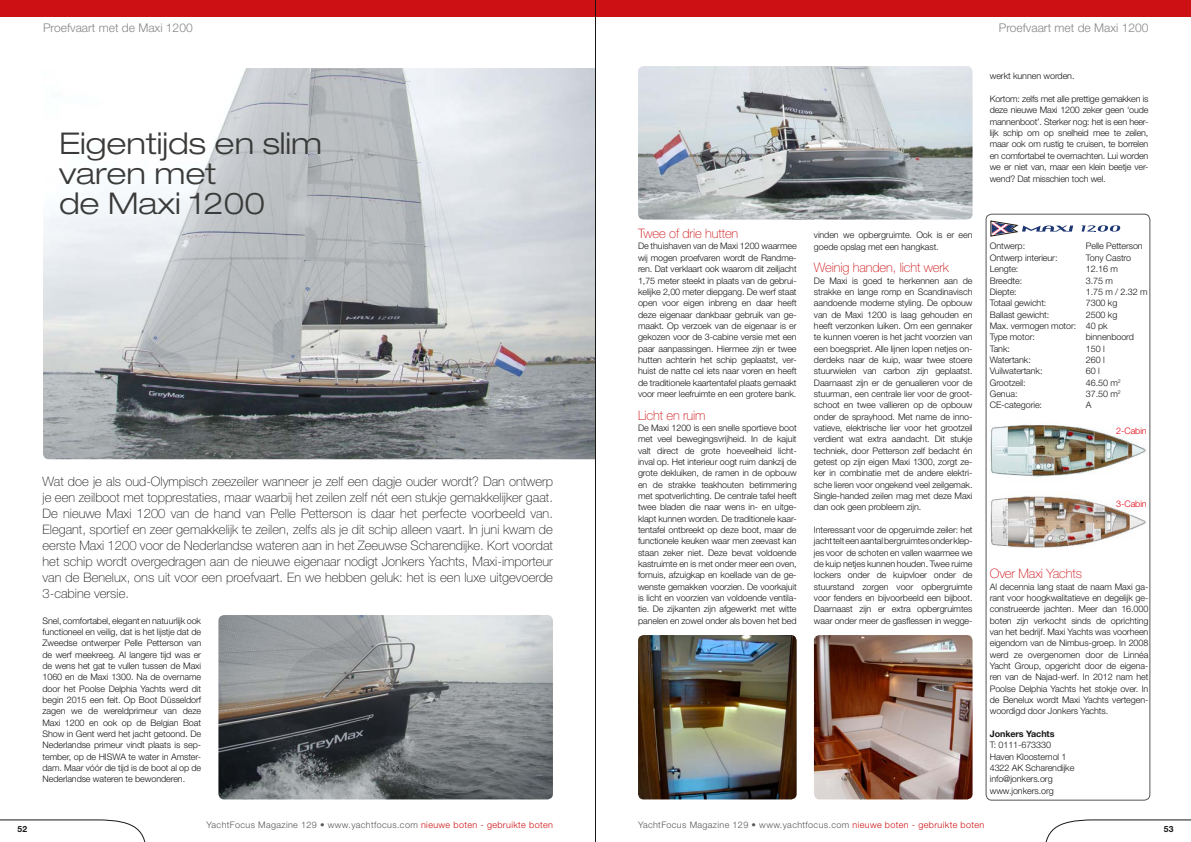
<style>
.page{position:relative;width:1191px;height:842px;background:#fff}
.page>*{position:absolute;margin:0;border:0;box-sizing:border-box;transform-origin:0 0}
.t1{font:300 expanded 30px/30px "Helvetica Neue";color:#3a3a39}
.t2{font:100 13px/16px "Helvetica Neue";color:#181716;text-align:justify}
.t3{font:100 13px "Helvetica Neue";letter-spacing:-.01em;color:#cd1013}
.t4{font:300 12px "Helvetica Neue";color:#868786}
.t5{font:300 9px/11.3px "Helvetica Neue";letter-spacing:-.01em;color:#181716;text-align:justify}
.t6{font:300 9px "Helvetica Neue";letter-spacing:.04em;color:#565655}
.t7{font:300 9px "Helvetica Neue";letter-spacing:-.01em;color:#e20512}
.t8{font:700 9px "Helvetica Neue";letter-spacing:-.01em;color:#181716}
.t9{font:700 8.5px "Helvetica Neue";color:#181716}
.s1{color:#cd1013}
</style>
<div class="page">
<img style="left:43px;top:68px;width:552px;height:391px">
<div style="left:0;top:0;width:1191px;height:17px;background:#cd1013"></div>
<svg style="left:0;top:819px;width:146px;height:23px"></svg>
<svg style="left:1045px;top:819px;width:146px;height:23px"></svg>
<div style="left:985px;top:214px;width:165px;height:586px;border:1px solid #565655;border-radius:6px"></div>
<img style="left:218px;top:615px;width:335px;height:184px">
<img style="left:638px;top:635px;width:158px;height:164px">
<img style="left:814px;top:635px;width:158px;height:164px">
<img style="left:990px;top:424px;width:156px;height:54px">
<img style="left:990px;top:496px;width:156px;height:52px">
<img style="left:638px;top:66px;width:334px;height:154px">
<svg style="left:990px;top:221px;width:83px;height:15px"></svg>
<svg style="left:1081px;top:225px;width:39px;height:7px"></svg>
<hr style="left:595px;top:0;width:1px;height:842px;background:#181716">
<h3 class="t4" style="left:43px;top:21px;width:151px">Proefvaart met de Maxi 1200</h3>
<h3 class="t4" style="left:998px;top:21px;width:151px">Proefvaart met de Maxi 1200</h3>
<h1 class="t1" style="left:59px;top:128px;width:265px">Eigentijds en slim varen met<br>de Maxi 1200</h1>
<p class="t2" style="left:43px;top:473px;width:512px">Wat doe je als oud-Olympisch zeezeiler wanneer je zelf een dagje ouder wordt? Dan ontwerp je een zeilboot met topprestaties, maar waarbij het zeilen zelf nét een stukje gemakkelijker gaat.<br>De nieuwe Maxi 1200 van de hand van Pelle Petterson is daar het perfecte voorbeeld van.<br>Elegant, sportief en zeer gemakkelijk te zeilen, zelfs als je dit schip alleen vaart. In juni kwam de eerste Maxi 1200 voor de Nederlandse wateren aan in het Zeeuwse Scharendijke. Kort voordat het schip wordt overgedragen aan de nieuwe eigenaar nodigt Jonkers Yachts, Maxi-importeur van de Benelux, ons uit voor een proefvaart. En we hebben geluk: het is een luxe uitgevoerde 3-cabine versie.</p>
<p class="t5" style="left:43px;top:615px;width:160px">Snel, comfortabel, elegant en natuurlijk ook functioneel en veilig, dat is het lijstje dat de Zweedse ontwerper Pelle Petterson van de werf meekreeg. Al langere tijd was er de wens het gat te vullen tussen de Maxi 1060 en de Maxi 1300. Na de overname door het Poolse Delphia Yachts werd dit begin 2015 een feit. Op Boot Düsseldorf zagen we de wereldprimeur van deze Maxi 1200 en ook op de Belgian Boat Show in Gent werd het jacht getoond. De Nederlandse primeur vindt plaats is sep&shy;tember, op de HISWA te water in Amster&shy;dam. Maar vóór die tijd is de boot al op de Nederlandse wateren te bewonderen.</p>
<p class="t5" style="left:989px;top:70px;width:86px">werkt kunnen worden.</p>
<p class="t5" style="left:989px;top:93px;width:160px">Kortom: zelfs met alle prettige gemakken is deze nieuwe Maxi 1200 zeker geen ‘oude mannenboot’. Sterker nog: het is een heer&shy;lijk schip om op snelheid mee te zeilen, maar ook om rustig te cruisen, te borrelen en comfortabel te overnachten. Lui worden we er niet van, maar een klein beetje ver&shy;wend? Dat misschien toch wel.</p>
<h2 class="t3" style="left:638px;top:226px;width:102px">Twee of drie hutten</h2>
<p class="t5" style="left:638px;top:240px;width:160px">De thuishaven van de Maxi 1200 waarmee wij mogen proefvaren wordt de Randme&shy;ren. Dat verklaart ook waarom dit zeiljacht 1,75 meter steekt in plaats van de gebrui&shy;kelijke 2,00 meter diepgang. De werf staat open voor eigen inbreng en daar heeft deze eigenaar dankbaar gebruik van ge&shy;maakt. Op verzoek van de eigenaar is er gekozen voor de 3-cabine versie met een paar aanpassingen. Hiermee zijn er twee hutten achterin het schip geplaatst, ver&shy;huist de natte cel iets naar voren en heeft de traditionele kaartentafel plaats gemaakt voor meer leefruimte en een grotere bank.</p>
<h2 class="t3" style="left:638px;top:407px;width:69px">Licht en ruim</h2>
<p class="t5" style="left:638px;top:422px;width:160px">De Maxi 1200 is een snelle sportieve boot met veel bewegingsvrijheid. In de kajuit valt direct de grote hoeveelheid licht&shy;inval op. Het interieur oogt ruim dankzij de grote dekluiken, de ramen in de opbouw en de strakke teakhouten betimmering met spotverlichting. De centrale tafel heeft twee bladen die naar wens in- en uitge&shy;klapt kunnen worden. De traditionele kaar&shy;tentafel ontbreekt op deze boot, maar de functionele keuken waar men zeevast kan staan zeker niet. Deze bevat voldoende kastruimte en is met onder meer een oven, fornuis, afzuigkap en koellade van de ge&shy;wenste gemakken voorzien. De voorkajuit is licht en voorzien van voldoende ventila&shy;tie. De zijkanten zijn afgewerkt met witte panelen en zowel onder als boven het bed</p>
<p class="t5" style="left:814px;top:229px;width:160px">vinden we opbergruimte. Ook is er een goede opslag met een hangkast.</p>
<h2 class="t3" style="left:814px;top:260px;width:136px">Weinig handen, licht werk</h2>
<p class="t5" style="left:814px;top:274px;width:160px">De Maxi is goed te herkennen aan de strakke en lange romp en Scandinavisch aandoende moderne styling. De opbouw van de Maxi 1200 is laag gehouden en heeft verzonken luiken. Om een gennaker te kunnen voeren is het jacht voorzien van een boegspriet. Alle lijnen lopen netjes on&shy;derdeks naar de kuip, waar twee stoere stuurwielen van carbon zijn geplaatst.<br>Daarnaast zijn er de genualieren voor de stuurman, een centrale lier voor de groot&shy;schoot en twee vallieren op de opbouw onder de sprayhood. Met name de inno&shy;vatieve, elektrische lier voor het grootzeil verdient wat extra aandacht. Dit stukje techniek, door Petterson zelf bedacht én getest op zijn eigen Maxi 1300, zorgt ze&shy;ker in combinatie met de andere elektri&shy;sche lieren voor ongekend veel zeilgemak.<br>Single-handed zeilen mag met deze Maxi dan ook geen probleem zijn.</p>
<p class="t5" style="left:814px;top:524px;width:160px">Interessant voor de opgeruimde zeiler: het jacht telt een aantal bergruimtes onder klep&shy;jes voor de schoten en vallen waarmee we de kuip netjes kunnen houden. Twee ruime lockers onder de kuipvloer onder de stuurstand zorgen voor opbergruimte voor fenders en bijvoorbeeld een bijboot.<br>Daarnaast zijn er extra opbergruimtes waar onder meer de gasflessen in wegge-</p>
<p class="t5" style="left:989px;top:240px;width:37px">Ontwerp:</p>
<p class="t5" style="left:1085px;top:240px;width:58px">Pelle Petterson</p>
<p class="t5" style="left:989px;top:252px;width:69px">Ontwerp interieur:</p>
<p class="t5" style="left:1085px;top:252px;width:47px">Tony Castro</p>
<p class="t5" style="left:989px;top:263px;width:30px">Lengte:</p>
<p class="t5" style="left:1085px;top:263px;width:33px">12.16 m</p>
<p class="t5" style="left:989px;top:274px;width:34px">Breedte:</p>
<p class="t5" style="left:1085px;top:274px;width:29px">3.75 m</p>
<p class="t5" style="left:989px;top:286px;width:28px">Diepte:</p>
<p class="t5" style="left:1085px;top:286px;width:63px">1.75 m / 2.32 m</p>
<p class="t5" style="left:989px;top:297px;width:58px">Totaal gewicht:</p>
<p class="t5" style="left:1085px;top:297px;width:33px">7300 kg</p>
<p class="t5" style="left:989px;top:308px;width:61px">Ballast gewicht:</p>
<p class="t5" style="left:989px;top:308px;width:129px;text-align:left;text-indent:96px">2500 kg<br>Max. vermogen motor: 40 pk<br>Type motor:</p>
<p class="t5" style="left:1085px;top:331px;width:50px">binnenboord</p>
<p class="t5" style="left:989px;top:342px;width:22px">Tank:</p>
<p class="t5" style="left:1085px;top:342px;width:20px">150 l</p>
<p class="t5" style="left:989px;top:354px;width:43px">Watertank:</p>
<p class="t5" style="left:1085px;top:354px;width:20px">260 l</p>
<p class="t5" style="left:989px;top:365px;width:54px">Vuilwatertank:</p>
<p class="t5" style="left:1085px;top:365px;width:15px">60 l</p>
<p class="t5" style="left:989px;top:376px;width:37px">Grootzeil:</p>
<p class="t5" style="left:1085px;top:376px;width:36px">46.50 m<sup>2</sup></p>
<p class="t5" style="left:989px;top:388px;width:29px">Genua:</p>
<p class="t5" style="left:1085px;top:388px;width:36px">37.50 m<sup>2</sup></p>
<p class="t5" style="left:989px;top:399px;width:54px">CE-categorie:</p>
<p class="t5" style="left:1085px;top:399px;width:7px">A</p>
<p class="t7" style="left:1116px;top:426px;width:32px">2-Cabin</p>
<p class="t7" style="left:1116px;top:498px;width:32px">3-Cabin</p>
<h2 class="t3" style="left:989px;top:566px;width:94px">Over Maxi Yachts</h2>
<p class="t5" style="left:989px;top:581px;width:160px">Al decennia lang staat de naam Maxi ga&shy;rant voor hoogkwalitatieve en degelijk ge&shy;construeerde jachten. Meer dan 16.000 boten zijn verkocht sinds de oprichting van het bedrijf. Maxi Yachts was voorheen eigendom van de Nimbus-groep. In 2008 werd ze overgenomen door de Linnéa Yacht Group, opgericht door de eigena&shy;ren van de Najad-werf. In 2012 nam het Poolse Delphia Yachts het stokje over. In de Benelux wordt Maxi Yachts vertegen&shy;woordigd door Jonkers Yachts.</p>
<p class="t8" style="left:989px;top:728px;width:66px">Jonkers Yachts</p>
<p class="t5" style="left:989px;top:739px;width:86px;text-align:left">T: 0111-673330<br>Haven Kloosternol 1<br>4322 AK Scharendijke info@jonkers.org www.jonkers.org</p>
<p class="t6" style="left:207px;top:819px;width:348px">YachtFocus Magazine 129 • www.yachtfocus.com <span class="s1">nieuwe boten - gebruikte boten</span></p>
<p class="t6" style="left:638px;top:819px;width:348px">YachtFocus Magazine 129 • www.yachtfocus.com <span class="s1">nieuwe boten - gebruikte boten</span></p>
<p class="t9" style="left:17px;top:824px;width:11px">52</p>
<p class="t9" style="left:1163px;top:824px;width:11px">53</p>
</div>
